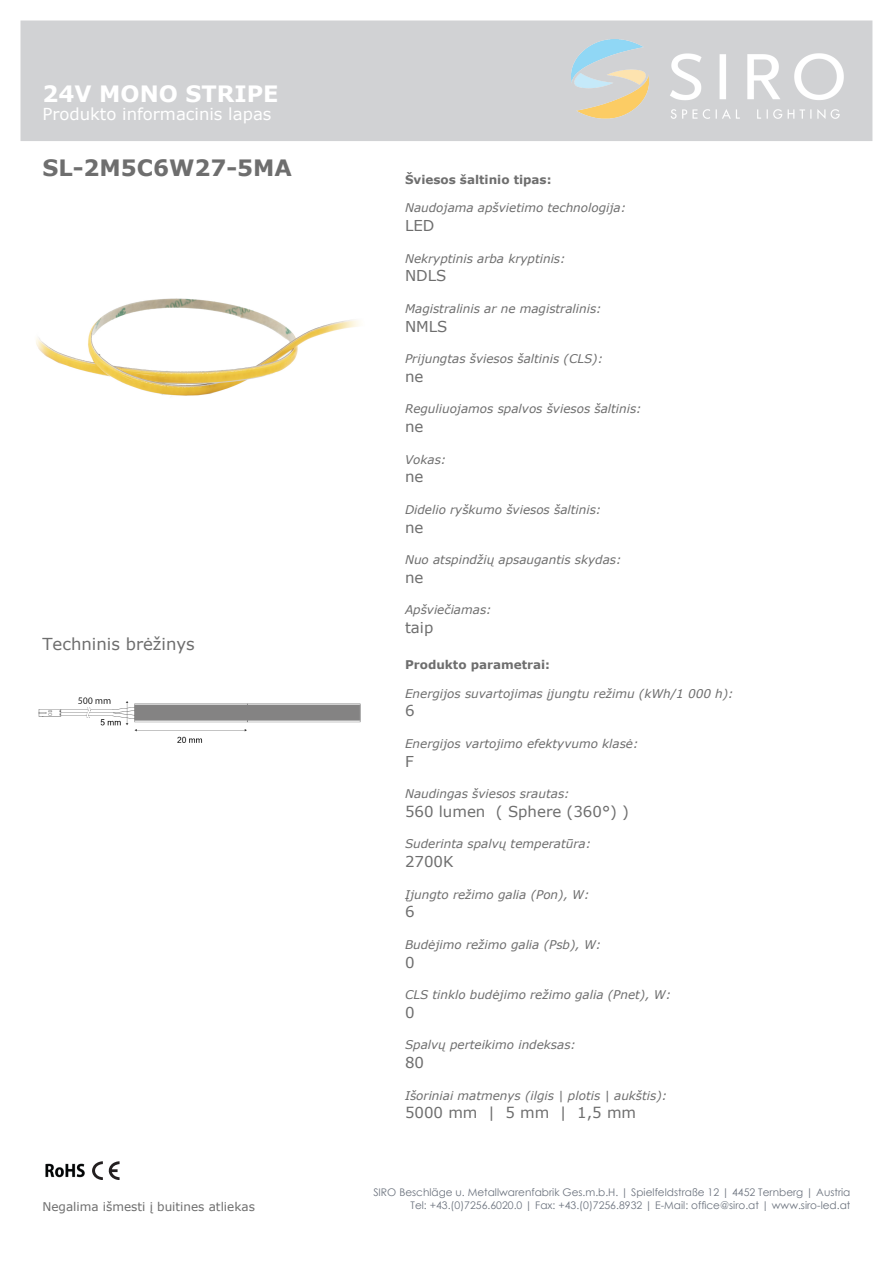
<style>
.page{position:relative;width:893px;height:1263px;background:#fff}
.page>*{position:absolute;margin:0;border:0;box-sizing:border-box;transform-origin:0 0}
.t1{font:700 22.5px "Verdana";color:#6e6e6e}
.t2{font:700 22.5px "Verdana";color:#fff}
.t3{font:16.5px "Verdana";color:#fff}
.t4{font:16.5px "Verdana";color:#6e6e6e}
.t5{font:15px "Verdana";color:#6e6e6e}
.t6{font:italic 12px "Verdana";color:#6e6e6e}
.t7{font:700 12px "Verdana";color:#6e6e6e}
.t8{font:12px "Verdana";color:#6e6e6e}
.t9{font:10.5px/12.6px "Century Gothic";color:#6d747f;text-align:right}
</style>
<div class="page">
<div style="left:21px;top:21px;width:851px;height:120px;background:#d1d2d4"></div>
<img style="left:571px;top:40px;width:272px;height:78px">
<img style="left:45px;top:1163px;width:40px;height:15px">
<svg style="left:92px;top:1161px;width:27px;height:19px"></svg>
<img style="left:36px;top:298px;width:324px;height:98px">
<img style="left:38px;top:697px;width:323px;height:46px">
<h1 class="t2" style="left:42px;top:80px;width:238px">24V MONO STRIPE</h1>
<h2 class="t3" style="left:42px;top:104px;width:231px">Produkto informacinis lapas</h2>
<h1 class="t1" style="left:42px;top:154px;width:251px">SL-2M5C6W27-5MA</h1>
<h2 class="t4" style="left:42px;top:633px;width:154px">Techninis brėžinys</h2>
<p class="t8" style="left:42px;top:1198px;width:214px">Negalima išmesti į buitines atliekas</p>
<p class="t7" style="left:405px;top:172px;width:148px">Šviesos šaltinio tipas:</p>
<p class="t6" style="left:405px;top:200px;width:223px">Naudojama apšvietimo technologija:</p>
<p class="t5" style="left:405px;top:216px;width:31px">LED</p>
<p class="t6" style="left:405px;top:250px;width:162px">Nekryptinis arba kryptinis:</p>
<p class="t5" style="left:405px;top:266px;width:43px">NDLS</p>
<p class="t6" style="left:405px;top:301px;width:198px">Magistralinis ar ne magistralinis:</p>
<p class="t5" style="left:405px;top:316px;width:44px">NMLS</p>
<p class="t6" style="left:405px;top:351px;width:200px">Prijungtas šviesos šaltinis (CLS):</p>
<p class="t5" style="left:405px;top:367px;width:20px">ne</p>
<p class="t6" style="left:405px;top:401px;width:238px">Reguliuojamos spalvos šviesos šaltinis:</p>
<p class="t5" style="left:405px;top:417px;width:20px">ne</p>
<p class="t6" style="left:405px;top:451px;width:43px">Vokas:</p>
<p class="t5" style="left:405px;top:467px;width:20px">ne</p>
<p class="t6" style="left:405px;top:502px;width:198px">Didelio ryškumo šviesos šaltinis:</p>
<p class="t5" style="left:405px;top:517px;width:20px">ne</p>
<p class="t6" style="left:405px;top:552px;width:218px">Nuo atspindžių apsaugantis skydas:</p>
<p class="t5" style="left:405px;top:568px;width:20px">ne</p>
<p class="t6" style="left:405px;top:602px;width:88px">Apšviečiamas:</p>
<p class="t5" style="left:405px;top:618px;width:30px">taip</p>
<p class="t7" style="left:405px;top:657px;width:147px">Produkto parametrai:</p>
<p class="t6" style="left:405px;top:685px;width:330px">Energijos suvartojimas įjungtu režimu (kWh/1 000 h):</p>
<p class="t5" style="left:405px;top:701px;width:11px">6</p>
<p class="t6" style="left:405px;top:736px;width:235px">Energijos vartojimo efektyvumo klasė:</p>
<p class="t5" style="left:405px;top:751px;width:10px">F</p>
<p class="t6" style="left:405px;top:786px;width:166px">Naudingas šviesos srautas:</p>
<p class="t5" style="left:405px;top:802px;width:225px">560 lumen ( Sphere (360°) )</p>
<p class="t6" style="left:405px;top:836px;width:188px">Suderinta spalvų temperatūra:</p>
<p class="t5" style="left:405px;top:852px;width:50px">2700K</p>
<p class="t6" style="left:405px;top:886px;width:186px">Įjungto režimo galia (Pon), W:</p>
<p class="t5" style="left:405px;top:902px;width:11px">6</p>
<p class="t6" style="left:405px;top:937px;width:198px">Budėjimo režimo galia (Psb), W:</p>
<p class="t5" style="left:405px;top:952px;width:11px">0</p>
<p class="t6" style="left:405px;top:987px;width:268px">CLS tinklo budėjimo režimo galia (Pnet), W:</p>
<p class="t5" style="left:405px;top:1003px;width:11px">0</p>
<p class="t6" style="left:405px;top:1037px;width:173px">Spalvų perteikimo indeksas:</p>
<p class="t5" style="left:405px;top:1053px;width:21px">80</p>
<p class="t6" style="left:405px;top:1087px;width:264px">Išoriniai matmenys (ilgis | plotis | aukštis):</p>
<p class="t5" style="left:405px;top:1103px;width:233px">5000 mm | 5 mm | 1,5 mm</p>
<p class="t9" style="left:373px;top:1186px;width:479px">SIRO Beschläge u. Metallwarenfabrik Ges.m.b.H. | Spielfeldstraße 12 | 4452 Ternberg | Austria<br>Tel: +43.(0)7256.6020.0 | Fax: +43.(0)7256.8932 | E-Mail: office@siro.at | www.siro-led.at</p>
</div>
